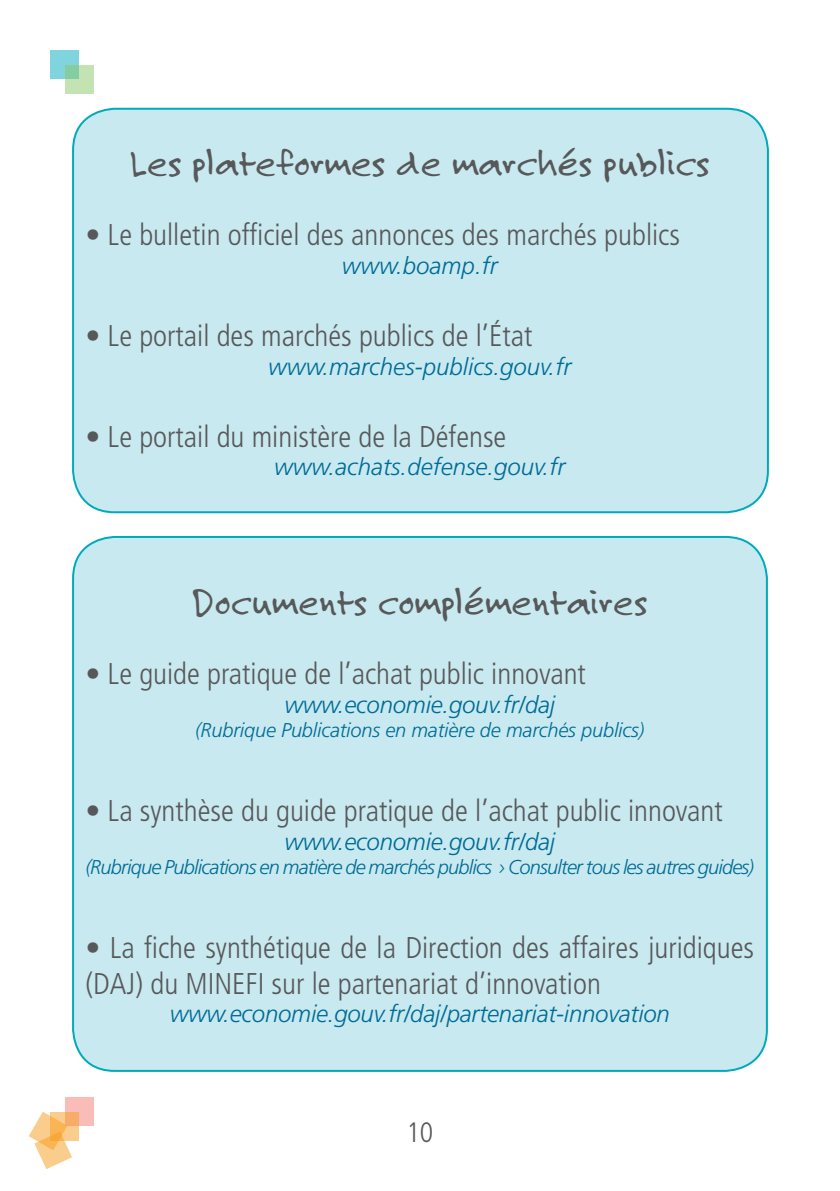
<style>
.page{position:relative;width:840px;height:1191px;background:#fff}
.page>*{position:absolute;margin:0;border:0;box-sizing:border-box;transform-origin:0 0}
.Justifier_à_gauche{font:40px "Felt Tip Roman";color:#57585a}
.Justifier_à_gauche-2{font:300 condensed 30px/36px "Frutiger LT Std";color:#57585a}
.t1{font:300 condensed 28px "Frutiger LT Std";color:#57585a}
.Justifier_à_gauche-3{font:italic 300 24px "Frutiger LT Std";letter-spacing:-.01em;color:#006c96}
.Justifier_à_gauche-4{font:italic 300 20px "Frutiger LT Std";letter-spacing:-.04em;color:#006c96}
.Justifier_à_gauche-5{font:italic 300 20px "Frutiger LT Std";letter-spacing:-.01em;color:#006c96}
</style>
<div class="page">
<div style="left:65px;top:1097px;width:28px;height:29px;background:#f9bcb6"></div>
<svg style="left:72px;top:1112px;width:7px;height:28px"></svg>
<div style="left:51px;top:51px;width:28px;height:28px;background:#80d4dd"></div>
<svg style="left:65px;top:65px;width:28px;height:28px"></svg>
<div style="left:73px;top:109px;width:694px;height:403px;background:#c8e9ef;border-radius:42px"></div>
<div style="left:72px;top:108px;width:696px;height:405px;border:2px solid #00aabc;border-radius:42px"></div>
<svg style="left:29px;top:1111px;width:43px;height:58px"></svg>
<div style="left:73px;top:537px;width:693px;height:533px;background:#c8e9ef;border-radius:42px"></div>
<p class="Justifier_à_gauche" style="left:130px;top:137px;width:581px">Les plateformes de marchés publics</p>
<p class="Justifier_à_gauche-2" style="left:85px;top:217px;width:595px">• Le bulletin officiel des annonces des marchés publics</p>
<p class="Justifier_à_gauche-3" style="left:342px;top:252px;width:157px">www.boamp.fr</p>
<p class="Justifier_à_gauche-2" style="left:85px;top:318px;width:448px">• Le portail des marchés publics de l’État</p>
<p class="Justifier_à_gauche-3" style="left:268px;top:352px;width:304px">www.marches-publics.gouv.fr</p>
<p class="Justifier_à_gauche-2" style="left:85px;top:418px;width:422px">• Le portail du ministère de la Défense</p>
<p class="Justifier_à_gauche-3" style="left:274px;top:452px;width:292px">www.achats.defense.gouv.fr</p>
<p class="Justifier_à_gauche" style="left:192px;top:576px;width:457px">Documents complémentaires</p>
<p class="Justifier_à_gauche-2" style="left:85px;top:656px;width:501px">• Le guide pratique de l’achat public innovant</p>
<p class="Justifier_à_gauche-3" style="left:284px;top:690px;width:272px">www.economie.gouv.fr/daj</p>
<p class="Justifier_à_gauche-5" style="left:195px;top:718px;width:450px">(Rubrique Publications en matière de marchés publics)</p>
<p class="Justifier_à_gauche-2" style="left:85px;top:792px;width:638px">• La synthèse du guide pratique de l’achat public innovant</p>
<p class="Justifier_à_gauche-3" style="left:284px;top:827px;width:272px">www.economie.gouv.fr/daj</p>
<p class="Justifier_à_gauche-4" style="left:85px;top:855px;width:669px">(Rubrique Publications en matière de marchés publics › Consulter tous les autres guides)</p>
<p class="Justifier_à_gauche-2" style="left:85px;top:929px;width:669px">• La fiche synthétique de la Direction des affaires juridiques (DAJ) du MINEFI sur le partenariat d’innovation</p>
<p class="Justifier_à_gauche-3" style="left:169px;top:1000px;width:501px">www.economie.gouv.fr/daj/partenariat-innovation</p>
<p class="t1" style="left:406px;top:1116px;width:28px">10</p>
</div>
